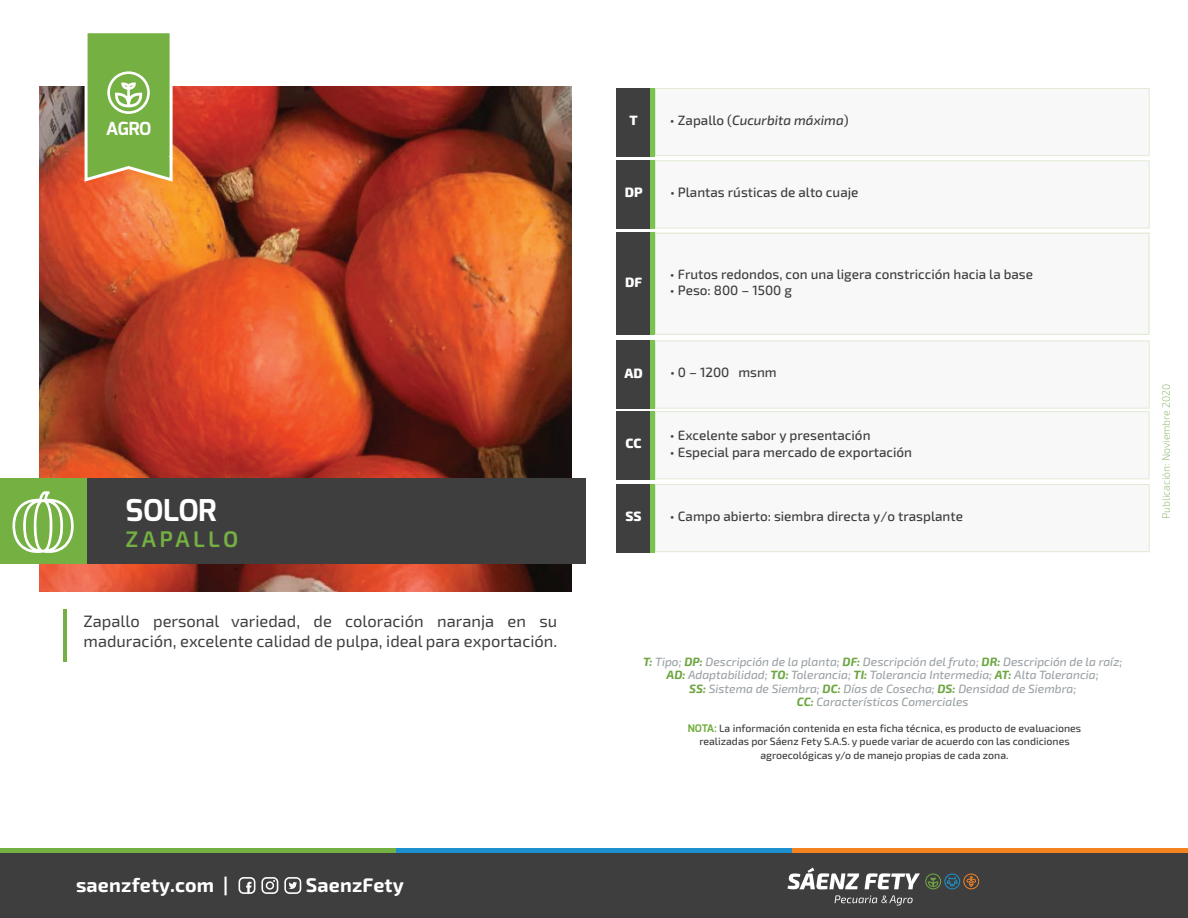
<style>
.page{position:relative;width:1188px;height:918px;background:#fff}
.page>*{position:absolute;margin:0;border:0;box-sizing:border-box;transform-origin:0 0}
.t1{font:700 30px "Exo";color:#fff}
.t2{font:600 22.5px "Exo 2";letter-spacing:.15em;color:#75b042}
.t3{font:700 19.65px "Exo 2";letter-spacing:.01em;color:#fff}
.t4{font:700 18px "Exo";color:#fff}
.t5{font:16.5px/19.5px "Exo 2";color:#3e3e3f}
.t6{font:500 13.5px "Exo 2";color:#3e3e3f}
.t7{font:italic 500 13.5px "Exo 2";color:#3e3e3f}
.t8{font:800 13.5px "Exo 2";color:#fff}
.t9{font:italic 500 12px/13.5px "Exo 2";color:#9da3a7;text-align:center}
.t10{font:500 10.5px/13.5px "Exo 2";color:#3e3e3f;text-align:center}
.t11{font:200 10.5px "Exo 2";color:#6ea644}
.s1{font-style:normal}
.s2{font-weight:700;color:#6ea644}
.s3{font-family:"Exo";font-weight:700;color:#75b042}
</style>
<div class="page">
<img style="left:39px;top:87px;width:533px;height:504px">
<div style="left:617px;top:88px;width:34px;height:68px;background:#3f3f40"></div>
<hr style="left:651px;top:88px;width:4px;height:68px;background:#7ac251">
<div style="left:0;top:853px;width:1188px;height:65px;background:#3e3e3f"></div>
<hr style="left:0;top:849px;width:396px;height:4px;background:#75b042">
<hr style="left:396px;top:849px;width:396px;height:4px;background:#1d90d0">
<hr style="left:792px;top:849px;width:396px;height:4px;background:#f58320">
<hr style="left:63px;top:609px;width:3px;height:52px;background:#75b042">
<svg style="left:835px;top:895px;width:78px;height:11px"></svg>
<svg style="left:788px;top:868px;width:71px;height:21px"></svg>
<svg style="left:865px;top:873px;width:114px;height:16px"></svg>
<div style="left:87px;top:479px;width:499px;height:85px;background:#3e3e3f"></div>
<div style="left:0;top:479px;width:87px;height:85px;background:#75b042"></div>
<svg style="left:83px;top:33px;width:91px;height:151px;background:#90b55b"></svg>
<svg style="left:261px;top:877px;width:17px;height:17px"></svg>
<svg style="left:655px;top:88px;width:495px;height:140px"></svg>
<div style="left:617px;top:160px;width:34px;height:68px;background:#3f3f40"></div>
<hr style="left:651px;top:160px;width:4px;height:68px;background:#7ac251">
<div style="left:617px;top:340px;width:34px;height:69px;background:#3f3f40"></div>
<hr style="left:651px;top:340px;width:4px;height:69px;background:#7ac251">
<svg style="left:239px;top:877px;width:16px;height:17px"></svg>
<svg style="left:284px;top:877px;width:17px;height:17px"></svg>
<div style="left:616px;top:411px;width:34px;height:68px;background:#3f3f40"></div>
<div style="left:650px;top:411px;width:5px;height:68px;background:#7ac251"></div>
<svg style="left:655px;top:233px;width:494px;height:102px"></svg>
<div style="left:616px;top:233px;width:34px;height:102px;background:#3f3f40"></div>
<div style="left:650px;top:233px;width:5px;height:102px;background:#7ac251"></div>
<svg style="left:655px;top:340px;width:495px;height:212px"></svg>
<div style="left:617px;top:484px;width:34px;height:68px;background:#3f3f40"></div>
<hr style="left:651px;top:484px;width:4px;height:68px;background:#7ac251">
<svg style="left:12px;top:491px;width:62px;height:62px"></svg>
<h3 class="t4" style="left:106px;top:117px;width:47px">AGRO</h3>
<h1 class="t1" style="left:125px;top:490px;width:93px">SOLOR</h1>
<h2 class="t2" style="left:125px;top:526px;width:114px">ZAPALLO</h2>
<h3 class="t5" style="left:84px;top:612px;width:475px">Zapallo personal variedad, de coloración naranja en su maduración, excelente calidad de pulpa, ideal para exportación.</h3>
<h3 class="t3" style="left:76px;top:873px;width:154px">saenzfety.com |</h3>
<h3 class="t3" style="left:306px;top:873px;width:100px">SaenzFety</h3>
<p class="t8" style="left:630px;top:112px;width:10px">T</p>
<p class="t7" style="left:670px;top:112px;width:180px"><span class="s1">• Zapallo (</span>Cucurbita máxima<span class="s1">)</span></p>
<p class="t8" style="left:625px;top:185px;width:19px">DP</p>
<p class="t6" style="left:670px;top:185px;width:190px">• Plantas rústicas de alto cuaje</p>
<p class="t8" style="left:625px;top:274px;width:18px">DF</p>
<p class="t6" style="left:670px;top:266px;width:365px">• Frutos redondos, con una ligera constricción hacia la base</p>
<p class="t6" style="left:670px;top:283px;width:124px">• Peso: 800 – 1500 g</p>
<p class="t8" style="left:624px;top:365px;width:20px">AD</p>
<p class="t6" style="left:670px;top:365px;width:108px">• 0 – 1200 msnm</p>
<p class="t8" style="left:626px;top:435px;width:17px">CC</p>
<p class="t6" style="left:670px;top:428px;width:202px">• Excelente sabor y presentación</p>
<p class="t6" style="left:670px;top:444px;width:244px">• Especial para mercado de exportación</p>
<p class="t8" style="left:626px;top:508px;width:18px">SS</p>
<p class="t6" style="left:670px;top:508px;width:294px">• Campo abierto: siembra directa y/o trasplante</p>
<p class="t11" style="left:1160px;top:519px;width:137px;rotate:-90deg">Publicación: Noviembre 2020</p>
<p class="t9" style="left:643px;top:655px;width:481px"><span class="s2">T:</span> Tipo; <span class="s2">DP:</span> Descripción de la planta; <span class="s2">DF:</span> Descripción del fruto; <span class="s2">DR:</span> Descripción de la raíz; <span class="s2">AD:</span> Adaptabilidad; <span class="s2">TO:</span> Tolerancia; <span class="s2">TI:</span> Tolerancia Intermedia; <span class="s2">AT:</span> Alta Tolerancia;<br><span class="s2">SS:</span> Sistema de Siembra; <span class="s2">DC:</span> Días de Cosecha; <span class="s2">DS:</span> Densidad de Siembra;<br><span class="s2">CC:</span> Características Comerciales</p>
<p class="t10" style="left:688px;top:721px;width:395px"><span class="s3">NOTA:</span> La información contenida en esta ficha técnica, es producto de evaluaciones realizadas por Sáenz Fety S.A.S. y puede variar de acuerdo con las condiciones agroecológicas y/o de manejo propias de cada zona.</p>
</div>
